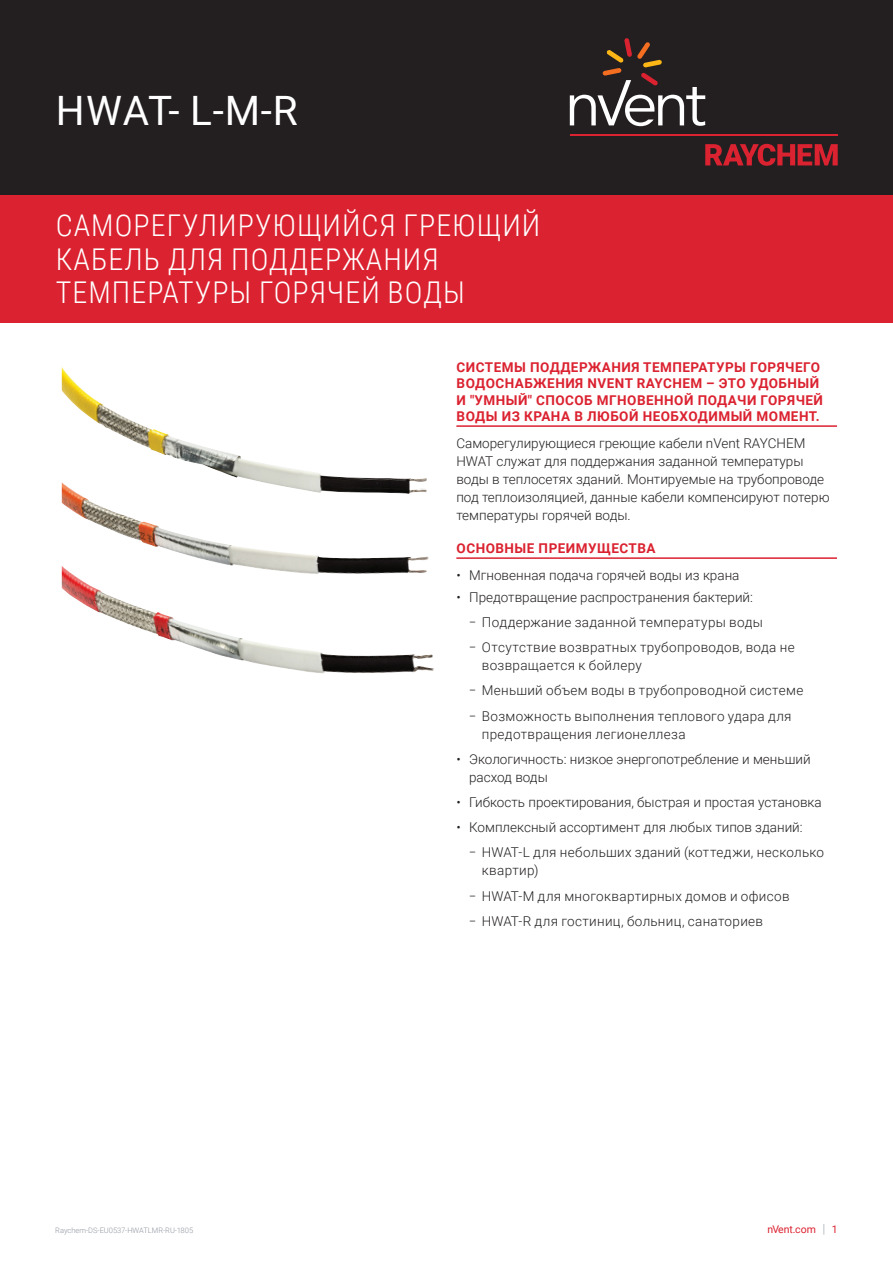
<style>
.page{position:relative;width:893px;height:1263px;background:#fff}
.page>*{position:absolute;margin:0;border:0;box-sizing:border-box;transform-origin:0 0}
.t1{font:40.5px "Roboto";color:#fff}
.t2{font:300 30px/33.8px "Roboto Condensed";letter-spacing:.035em;color:#fff}
.t3{font:300 13.5px/18px "Roboto";color:#231f20}
.t4{font:300 13.5px/18px "Roboto";letter-spacing:.025em;color:#231f20;scale:.8 1}
.t5{font:700 13.5px/16.5px "Roboto";letter-spacing:.035em;color:#db2230}
.t6{font:300 13.5px/18px "Roboto";letter-spacing:.02em;color:#231f20;scale:.8 1}
.t7{font:10.5px "Roboto";color:#db2230}
.t8{font:300 7.5px "Roboto";color:#8f959e}
.s1{font-weight:300;font-size:12.6px;color:#8f959e}
</style>
<div class="page">
<div style="left:0;top:0;width:893px;height:196px;background:#231f20"></div>
<svg style="left:705px;top:144px;width:133px;height:22px"></svg>
<hr style="left:570px;top:134px;width:268px;height:2px;background:#db2230">
<svg style="left:570px;top:38px;width:135px;height:88px"></svg>
<div style="left:0;top:196px;width:893px;height:127px;background:#db2230"></div>
<hr style="left:456px;top:425px;width:381px;height:2px;background:#db2230">
<hr style="left:456px;top:557px;width:381px;height:2px;background:#db2230">
<img style="left:62px;top:378px;width:367px;height:196px">
<img style="left:62px;top:588px;width:372px;height:85px">
<h1 class="t1" style="left:56px;top:83px;width:243px">HWAT- L-M-R</h1>
<h2 class="t2" style="left:56px;top:207px;width:486px">САМОРЕГУЛИРУЮЩИЙСЯ ГРЕЮЩИЙ<br>КАБЕЛЬ ДЛЯ ПОДДЕРЖАНИЯ<br>ТЕМПЕРАТУРЫ ГОРЯЧЕЙ ВОДЫ</h2>
<p class="t5" style="left:457px;top:358px;width:368px">СИСТЕМЫ ПОДДЕРЖАНИЯ ТЕМПЕРАТУРЫ ГОРЯЧЕГО ВОДОСНАБЖЕНИЯ NVENT RAYCHEM – ЭТО УДОБНЫЙ И "УМНЫЙ" СПОСОБ МГНОВЕННОЙ ПОДАЧИ ГОРЯЧЕЙ ВОДЫ ИЗ КРАНА В ЛЮБОЙ НЕОБХОДИМЫЙ МОМЕНТ.</p>
<p class="t3" style="left:456px;top:433px;width:375px">Саморегулирующиеся греющие кабели nVent RAYCHEM HWAT служат для поддержания заданной температуры воды в теплосетях зданий. Монтируемые на трубопроводе под теплоизоляцией, данные кабели компенсируют потерю температуры горячей воды.</p>
<p class="t5" style="left:457px;top:539px;width:200px">ОСНОВНЫЕ ПРЕИМУЩЕСТВА</p>
<p class="t3" style="left:456px;top:565px;width:285px">• Мгновенная подача горячей воды из крана</p>
<p class="t3" style="left:456px;top:587px;width:298px">• Предотвращение распространения бактерий:</p>
<p class="t6" style="left:469px;top:613px;width:369px">– Поддержание заданной температуры воды</p>
<p class="t4" style="left:482px;top:638px;width:392px;text-indent:-13px">– Отсутствие возвратных трубопроводов, вода не возвращается к бойлеру</p>
<p class="t4" style="left:469px;top:681px;width:419px">– Меньший объем воды в трубопроводной системе</p>
<p class="t4" style="left:482px;top:706px;width:389px;text-indent:-13px">– Возможность выполнения теплового удара для предотвращения легионеллеза</p>
<p class="t3" style="left:469px;top:749px;width:343px;text-indent:-13px">• Экологичность: низкое энергопотребление и меньший расход воды</p>
<p class="t3" style="left:456px;top:793px;width:367px">• Гибкость проектирования, быстрая и простая установка</p>
<p class="t3" style="left:456px;top:818px;width:348px">• Комплексный ассортимент для любых типов зданий:</p>
<p class="t6" style="left:482px;top:843px;width:429px;text-indent:-13px">– HWAT-L для небольших зданий (коттеджи, несколько квартир)</p>
<p class="t4" style="left:469px;top:886px;width:402px">– HWAT-M для многоквартирных домов и офисов</p>
<p class="t6" style="left:469px;top:911px;width:369px">– HWAT-R для гостиниц, больниц, санаториев</p>
<p class="t8" style="left:55px;top:1225px;width:139px">Raychem-DS-EU0537-HWATLMR-RU-1805</p>
<p class="t7" style="left:767px;top:1222px;width:72px">nVent.com <span class="s1">|</span> 1</p>
</div>
